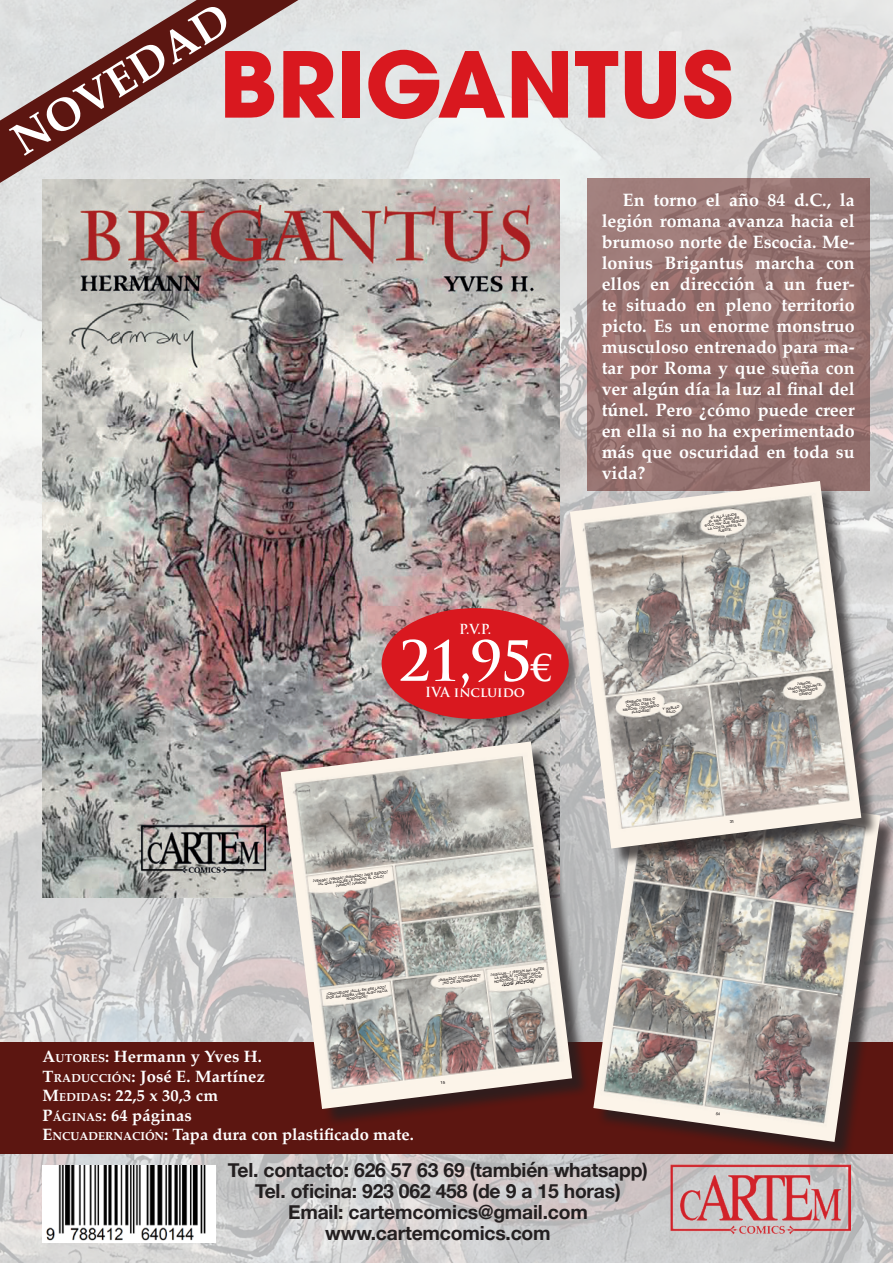
<style>
.page{position:relative;width:893px;height:1263px;background:#fff}
.page>*{position:absolute;margin:0;border:0;box-sizing:border-box;transform-origin:0 0}
.Titre{font:700 90px "ITC Avant Garde Pro";color:#d9181f}
.t1{font:700 54px "Trajan Pro";color:#fff}
.t2{font:700 45px "Palatino";color:#fff}
.t3{font:700 19.5px "Helvetica Neue";letter-spacing:-.01em;color:#231f20}
.t4{font:700 18px/21px "Palatino";color:#fff;text-align:justify}
.t5{font:700 16.5px "Palatino";letter-spacing:.01em;color:#fff}
.t6{font:700 13.5px "Trajan Pro";color:#fff}
.t7{font:italic 700 3.9px "CC Comicrazy";color:#231f20;scale:.95 1}
.t8{font:3.15px/3.6px "CC Comicrazy";color:#231f20;text-align:center;scale:.95 1}
.s1{font-size:36px}
.s2{font-style:inherit}
.s3{font-size:11.55px}
</style>
<div class="page">
<img style="left:0;top:0;width:893px;height:1263px">
<img style="left:43px;top:180px;width:516px;height:717px">
<svg style="left:587px;top:178px;width:283px;height:306px;background:#96716f"></svg>
<div style="left:0;top:1042px;width:893px;height:111px;background:#5c1611"></div>
<svg style="left:0;top:0;width:298px;height:183px;background:#b9a7a5"></svg>
<div style="left:379px;top:606px;width:204px;height:127px;background:#231f20;opacity:.5"></div>
<div style="left:382px;top:608px;width:187px;height:111px;background:#d9181f;border-radius:50%"></div>
<img style="left:43px;top:1166px;width:173px;height:76px">
<div style="left:596px;top:784px;width:297px;height:376px;background:#231f20;opacity:.75"></div>
<img style="left:593px;top:781px;width:287px;height:361px">
<div style="left:573px;top:484px;width:306px;height:383px;background:#231f20;opacity:.75"></div>
<img style="left:570px;top:481px;width:291px;height:367px">
<img style="left:670px;top:1164px;width:181px;height:70px">
<div style="left:283px;top:744px;width:307px;height:383px;background:#231f20;opacity:.75"></div>
<img style="left:281px;top:741px;width:291px;height:368px">
<svg style="left:716px;top:1112px;width:4px;height:3px"></svg>
<svg style="left:730px;top:820px;width:4px;height:3px"></svg>
<svg style="left:441px;top:1080px;width:4px;height:4px"></svg>
<p class="t2" style="left:-5px;top:112px;width:249px;rotate:-32deg">NOVEDAD</p>
<p class="Titre" style="left:219px;top:24px;width:516px">BRIGANTUS</p>
<p class="t4" style="left:602px;top:188px;width:255px;text-indent:21px">En torno el año 84 d.C., la legión romana avanza hacia el brumoso norte de Escocia. Me&shy;lonius Brigantus marcha con ellos en dirección a un fuer&shy;te situado en pleno territorio picto. Es un enorme monstruo musculoso entrenado para ma&shy;tar por Roma y que sueña con ver algún día la luz al final del túnel. Pero ¿cómo puede creer en ella si no ha experimentado más que oscuridad en toda su vida?</p>
<p class="t6" style="left:459px;top:621px;width:34px">P.V.P.</p>
<p class="t1" style="left:398px;top:628px;width:155px">21,95<span class="s1">€</span></p>
<p class="t6" style="left:425px;top:684px;width:101px">IVA incluido</p>
<p class="t8" style="left:704px;top:517px;width:43px;rotate:-7deg">SÍ, ALLÁ LEJOS<br>EL MAR. DESPUÉS<br>SOLO HAY QUE SEGUIR<br>LA COSTA HASTA EL<br>FUERTE.</p>
<p class="t8" style="left:622px;top:701px;width:40px;rotate:-7deg">TENEMOS TRES O<br>CUATRO DÍAS DE<br>MARCHA. ¡PROHIBIDO<br>FLAQUEAR!</p>
<p class="t8" style="left:663px;top:707px;width:19px;rotate:-7deg">Y HABLAD<br>BAJO.</p>
<p class="t8" style="left:787px;top:684px;width:38px;rotate:-7deg">¡VAMOS,<br>VAMOS! ¡ADELANTE,<br>NO PERDAMOS<br>TIEMPO!</p>
<p class="t8" style="left:313px;top:880px;width:81px;rotate:-7deg">¡VENGA! ¡VENGA! ¡AVANZAD! ¡MÁS RÁPIDO! ¡AL QUE FLAQUEE LE PINCHO EL CULO! ¡VAMOS! ¡VAMOS!</p>
<p class="t8" style="left:325px;top:993px;width:67px;rotate:-7deg">¡CENTURIÓN! ¡ALLÁ, EN ESE LADO! ¡POR AHÍ ARRIBA VIENE ALGO HACIA<br>NOSOTROS!</p>
<p class="t8" style="left:438px;top:979px;width:46px;rotate:-7deg">¡AVANZAD! ¡CONTINUAD! ¡NO OS DETENGÁIS!</p>
<p class="t8" style="left:490px;top:973px;width:58px;rotate:-7deg">¡VIGILIUS…! ¡ESTÁN AHÍ, ENTRE<br>LA NIEBLA! ¡CORREN HACIA<br>NOSOTROS…! ¡LOS PICTOS!</p>
<p class="t7" style="left:502px;top:982px;width:37px;rotate:-7deg">¡LOS PICTOS!</p>
<p class="t5" style="left:43px;top:1042px;width:221px"><span class="s2">A</span><span class="s3">UTORES</span>: Hermann y Yves H.</p>
<p class="t5" style="left:43px;top:1062px;width:224px"><span class="s2">T</span><span class="s3">RADUCCIÓN</span>: José E. Martínez</p>
<p class="t5" style="left:43px;top:1081px;width:177px"><span class="s2">M</span><span class="s3">EDIDAS</span>: 22,5 x 30,3 cm</p>
<p class="t5" style="left:43px;top:1101px;width:151px"><span class="s2">P</span><span class="s3">ÁGINAS</span>: 64 páginas</p>
<p class="t5" style="left:43px;top:1121px;width:373px"><span class="s2">E</span><span class="s3">NCUADERNACIÓN</span>: Tapa dura con plastificado mate.</p>
<p class="t3" style="left:228px;top:1154px;width:421px">Tel. contacto: 626 57 63 69 (también whatsapp)</p>
<p class="t3" style="left:255px;top:1175px;width:367px">Tel. oficina: 923 062 458 (de 9 a 15 horas)</p>
<p class="t3" style="left:288px;top:1196px;width:301px">Email: cartemcomics@gmail.com</p>
<p class="t3" style="left:325px;top:1217px;width:227px">www.cartemcomics.com</p>
</div>
